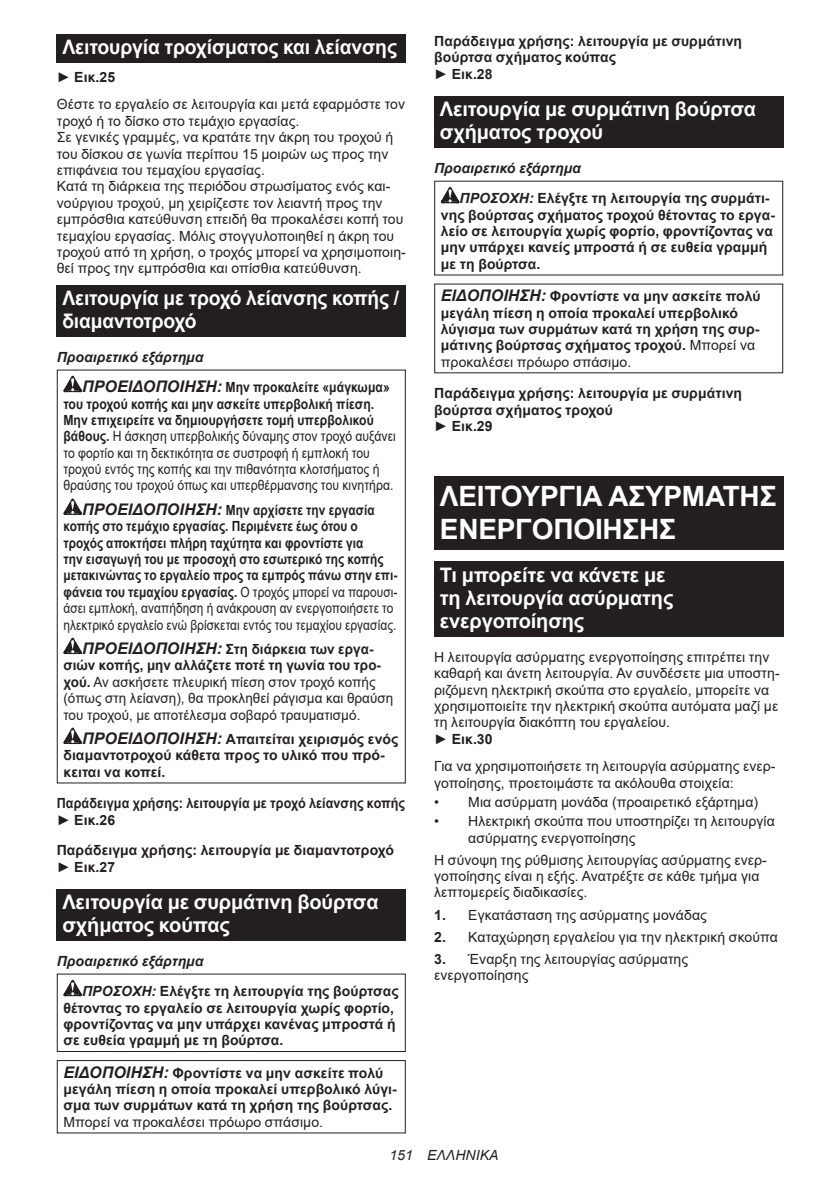
<style>
.page{position:relative;width:840px;height:1191px;background:#fff}
.page>*{position:absolute;margin:0;border:0;box-sizing:border-box;transform-origin:0 0}
.t1{font:700 28px/32.8px "Arial";letter-spacing:-.01em;color:#fff}
.t2{font:700 20px/23.4px "Arial";letter-spacing:-.01em;color:#fff}
.t3{font:700 20px/23.4px "Arial";letter-spacing:-.01em;color:#fff;scale:.96 1}
.t4{font:14px/16.4px "Arial";letter-spacing:.005em;color:#231f20}
.t5{font:700 14px/16.4px "Arial";letter-spacing:.005em;color:#231f20}
.t6{font:700 14px/16.4px "Arial";letter-spacing:.005em;color:#231f20;scale:.85 1}
.t7{font:14px/16.4px "Arial";letter-spacing:.005em;color:#231f20;scale:.87 1}
.t8{font:14px/16.4px "Arial";letter-spacing:.005em;color:#231f20;scale:.96 1}
.t9{font:700 14px/30.6px "Arial";letter-spacing:.005em;color:#231f20;scale:.87 1}
.t10{font:700 14px/16.4px "Arial";letter-spacing:.005em;color:#231f20;scale:.9 1}
.t11{font:italic 14px "Arial";letter-spacing:.005em;color:#231f20}
.s1{font-weight:700}
.s2{font-style:italic}
.s3{font-style:italic;font-size:16px}
.s4{font-weight:400}
.s5{font-weight:700;font-style:italic;font-size:16px}
</style>
<div class="page">
<div style="left:57px;top:34px;width:348px;height:29px;background:#231f20"></div>
<div style="left:57px;top:285px;width:348px;height:51px;background:#231f20"></div>
<svg style="left:63px;top:376px;width:19px;height:16px"></svg>
<svg style="left:63px;top:498px;width:19px;height:17px"></svg>
<svg style="left:63px;top:637px;width:19px;height:17px"></svg>
<svg style="left:63px;top:727px;width:19px;height:17px"></svg>
<div style="left:57px;top:888px;width:348px;height:52px;background:#231f20"></div>
<svg style="left:63px;top:979px;width:19px;height:17px"></svg>
<div style="left:57px;top:973px;width:348px;height:79px;border:1px solid #231f20"></div>
<div style="left:57px;top:1060px;width:348px;height:73px;border:1px solid #231f20"></div>
<div style="left:434px;top:96px;width:348px;height:52px;background:#231f20"></div>
<svg style="left:440px;top:187px;width:19px;height:16px"></svg>
<div style="left:434px;top:476px;width:348px;height:74px;background:#231f20"></div>
<div style="left:434px;top:561px;width:348px;height:76px;background:#231f20"></div>
<h2 class="t2" style="left:62px;top:36px;width:336px">Λειτουργία τροχίσματος και λείανσης</h2>
<p class="t4" style="left:57px;top:63px;width:350px;line-height:27.8px">► <span class="s1">Εικ.25<br></span>Θέστε το εργαλείο σε λειτουργία και μετά εφαρμόστε τον</p>
<p class="t4" style="left:57px;top:113px;width:350px">τροχό ή το δίσκο στο τεμάχιο εργασίας.<br>Σε γενικές γραμμές, να κρατάτε την άκρη του τροχού ή του δίσκου σε γωνία περίπου 15 μοιρών ως προς την επιφάνεια του τεμαχίου εργασίας.<br>Κατά τη διάρκεια της περιόδου στρωσίματος ενός και&shy;νούργιου τροχού, μη χειρίζεστε τον λειαντή προς την εμπρόσθια κατεύθυνση επειδή θα προκαλέσει κοπή του τεμαχίου εργασίας. Μόλις στογγυλοποιηθεί η άκρη του τροχού από τη χρήση, ο τροχός μπορεί να χρησιμοποιη&shy;θεί προς την εμπρόσθια και οπίσθια κατεύθυνση.</p>
<h2 class="t3" style="left:62px;top:286px;width:352px">Λειτουργία με τροχό λείανσης κοπής / διαμαντοτροχό</h2>
<p class="t9" style="left:82px;top:341px;width:355px;text-indent:-25px"><span class="s2">Προαιρετικό εξάρτημα<br></span><span class="s3">ΠΡΟΕΙΔΟΠΟΙΗΣΗ:</span> Μην προκαλείτε «μάγκωμα»</p>
<p class="t7" style="left:63px;top:395px;width:383px"><span class="s1">του τροχού κοπής και μην ασκείτε υπερβολική πίεση.<br>Μην επιχειρείτε να δημιουργήσετε τομή υπερβολικού βάθους.</span> Η άσκηση υπερβολικής δύναμης στον τροχό αυξάνει το φορτίο και τη δεκτικότητα σε συστροφή ή εμπλοκή του τροχού εντός της κοπής και την πιθανότητα κλοτσήματος ή θραύσης του τροχού όπως και υπερθέρμανσης του κινητήρα.</p>
<p class="t6" style="left:63px;top:502px;width:394px;text-indent:19px"><span class="s3">ΠΡΟΕΙΔΟΠΟΙΗΣΗ:</span> Μην αρχίσετε την εργασία κοπής στο τεμάχιο εργασίας. Περιμένετε έως ότου ο τροχός αποκτήσει πλήρη ταχύτητα και φροντίστε για<br>την εισαγωγή του με προσοχή στο εσωτερικό της κοπής μετακινώντας το εργαλείο προς τα εμπρός πάνω στην επι&shy;φάνεια του τεμαχίου εργασίας. <span class="s4">Ο τροχός μπορεί να παρουσι&shy;άσει εμπλοκή, αναπήδηση ή ανάκρουση αν ενεργοποιήσετε το ηλεκτρικό εργαλείο ενώ βρίσκεται εντός του τεμαχίου εργασίας.</span></p>
<p class="t8" style="left:63px;top:641px;width:345px;text-indent:19px"><span class="s5">ΠΡΟΕΙΔΟΠΟΙΗΣΗ:</span> <span class="s1">Στη διάρκεια των εργα&shy;σιών κοπής, μην αλλάζετε ποτέ τη γωνία του τρο&shy;χού.</span> Αν ασκήσετε πλευρική πίεση στον τροχό κοπής (όπως στη λείανση), θα προκληθεί ράγισμα και θραύση του τροχού, με αποτέλεσμα σοβαρό τραυματισμό.</p>
<p class="t5" style="left:63px;top:731px;width:336px;text-indent:19px"><span class="s3">ΠΡΟΕΙΔΟΠΟΙΗΣΗ:</span> Απαιτείται χειρισμός ενός διαμαντοτροχού κάθετα προς το υλικό που πρό&shy;κειται να κοπεί.</p>
<p class="t10" style="left:57px;top:795px;width:388px">Παράδειγμα χρήσης: λειτουργία με τροχό λείανσης κοπής <span class="s4">►</span> Εικ.26</p>
<p class="t5" style="left:57px;top:842px;width:338px">Παράδειγμα χρήσης: λειτουργία με διαμαντοτροχό <span class="s4">►</span> Εικ.27</p>
<h2 class="t2" style="left:62px;top:890px;width:318px">Λειτουργία με συρμάτινη βούρτσα σχήματος κούπας</h2>
<p class="t5" style="left:82px;top:945px;width:318px;line-height:30.6px;text-indent:-25px"><span class="s2">Προαιρετικό εξάρτημα<br>ΠΡΟΣΟΧΗ:</span> Ελέγξτε τη λειτουργία της βούρτσας</p>
<p class="t5" style="left:63px;top:999px;width:333px;text-align:justify">θέτοντας το εργαλείο σε λειτουργία χωρίς φορτίο, φροντίζοντας να μην υπάρχει κανένας μπροστά ή σε ευθεία γραμμή με τη βούρτσα.</p>
<p class="t5" style="left:63px;top:1064px;width:335px"><span class="s3">ΕΙΔΟΠΟΙΗΣΗ:</span> Φροντίστε να μην ασκείτε πολύ μεγάλη πίεση η οποία προκαλεί υπερβολικό λύγι&shy;σμα των συρμάτων κατά τη χρήση της βούρτσας.</p>
<p class="t4" style="left:63px;top:1113px;width:261px">Μπορεί να προκαλέσει πρόωρο σπάσιμο.</p>
<p class="t5" style="left:434px;top:33px;width:309px">Παράδειγμα χρήσης: λειτουργία με συρμάτινη βούρτσα σχήματος κούπας<br><span class="s4">►</span> Εικ.28</p>
<h2 class="t2" style="left:439px;top:97px;width:318px">Λειτουργία με συρμάτινη βούρτσα σχήματος τροχού</h2>
<p class="t5" style="left:459px;top:153px;width:311px;line-height:30.6px;text-indent:-25px"><span class="s2">Προαιρετικό εξάρτημα<br>ΠΡΟΣΟΧΗ:</span> Ελέγξτε τη λειτουργία της συρμάτι-</p>
<p class="t5" style="left:440px;top:207px;width:335px">νης βούρτσας σχήματος τροχού θέτοντας το εργα&shy;λείο σε λειτουργία χωρίς φορτίο, φροντίζοντας να μην υπάρχει κανείς μπροστά ή σε ευθεία γραμμή με τη βούρτσα.</p>
<p class="t5" style="left:440px;top:288px;width:321px"><span class="s3">ΕΙΔΟΠΟΙΗΣΗ:</span> Φροντίστε να μην ασκείτε πολύ μεγάλη πίεση η οποία προκαλεί υπερβολικό λύγισμα των συρμάτων κατά τη χρήση της συρ&shy;μάτινης βούρτσας σχήματος τροχού. <span class="s4">Μπορεί να προκαλέσει πρόωρο σπάσιμο.</span></p>
<p class="t5" style="left:434px;top:385px;width:309px">Παράδειγμα χρήσης: λειτουργία με συρμάτινη βούρτσα σχήματος τροχού<br><span class="s4">►</span> Εικ.29</p>
<h1 class="t1" style="left:439px;top:480px;width:338px">ΛΕΙΤΟΥΡΓΙΑ ΑΣΥΡΜΑΤΗΣ<br>ΕΝΕΡΓΟΠΟΙΗΣΗΣ</h1>
<h2 class="t2" style="left:439px;top:563px;width:235px">Τι μπορείτε να κάνετε με τη λειτουργία ασύρματης ενεργοποίησης</h2>
<p class="t4" style="left:434px;top:648px;width:347px">Η λειτουργία ασύρματης ενεργοποίησης επιτρέπει την καθαρή και άνετη λειτουργία. Αν συνδέσετε μια υποστη&shy;ριζόμενη ηλεκτρική σκούπα στο εργαλείο, μπορείτε να χρησιμοποιείτε την ηλεκτρική σκούπα αυτόματα μαζί με τη λειτουργία διακόπτη του εργαλείου.<br>► <span class="s1">Εικ.30</span></p>
<p class="t4" style="left:434px;top:758px;width:342px">Για να χρησιμοποιήσετε τη λειτουργία ασύρματης ενερ&shy;γοποίησης, προετοιμάστε τα ακόλουθα στοιχεία:</p>
<p class="t4" style="left:434px;top:794px;width:325px">• Μια ασύρματη μονάδα (προαιρετικό εξάρτημα)</p>
<p class="t4" style="left:468px;top:813px;width:308px;text-indent:-34px">• Ηλεκτρική σκούπα που υποστηρίζει τη λειτουργία ασύρματης ενεργοποίησης</p>
<p class="t4" style="left:434px;top:851px;width:334px">Η σύνοψη της ρύθμισης λειτουργίας ασύρματης ενερ&shy;γοποίησης είναι η εξής. Ανατρέξτε σε κάθε τμήμα για λεπτομερείς διαδικασίες.</p>
<p class="t4" style="left:434px;top:906px;width:274px"><span class="s1">1.</span> Εγκατάσταση της ασύρματης μονάδας</p>
<p class="t4" style="left:434px;top:928px;width:345px"><span class="s1">2.</span> Καταχώρηση εργαλείου για την ηλεκτρική σκούπα</p>
<p class="t4" style="left:434px;top:950px;width:255px"><span class="s1">3.</span> Έναρξη της λειτουργίας ασύρματης ενεργοποίησης</p>
<p class="t11" style="left:389px;top:1146px;width:111px">151 ΕΛΛΗΝΙΚΑ</p>
</div>
